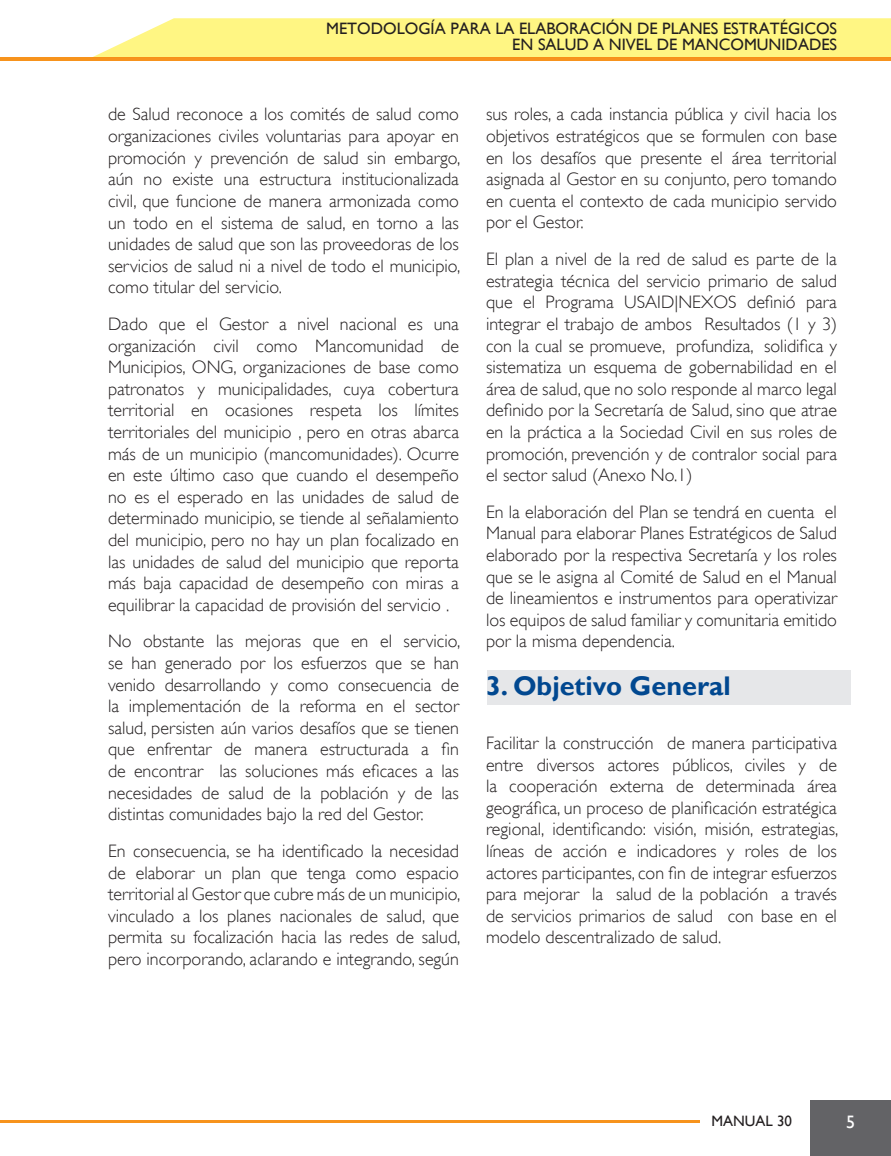
<style>
.page{position:relative;width:891px;height:1156px;background:#fff}
.page>*{position:absolute;margin:0;border:0;box-sizing:border-box;transform-origin:0 0}
.t1{font:700 27px "Gill Sans";color:#014890}
.t2{font:300 18px/21.6px "Gill Sans";color:#231f20;text-align:justify}
.t3{font:18px "Gill Sans";color:#fff}
.t4{font:16.5px/16.5px "Gill Sans";color:#231f20;text-align:right}
.t5{font:15px "Gill Sans";color:#231f20}
</style>
<div class="page">
<div style="left:811px;top:1101px;width:80px;height:55px;background:#636366"></div>
<hr style="left:0;top:57px;width:891px;height:4px;background:#f7931d">
<svg style="left:93px;top:18px;width:798px;height:39px;background:#fff68a"></svg>
<hr style="left:0;top:1120px;width:700px;height:2px;background:#f7931d">
<div style="left:487px;top:670px;width:364px;height:34px;background:#e6e7e9"></div>
<p class="t4" style="left:326px;top:20px;width:513px">METODOLOGÍA PARA LA ELABORACIÓN DE PLANES ESTRATÉGICOS<br>EN SALUD A NIVEL DE MANCOMUNIDADES</p>
<p class="t2" style="left:108px;top:103px;width:354px">de Salud reconoce a los comités de salud como organizaciones civiles voluntarias para apoyar en promoción y prevención de salud sin embargo, aún no existe una estructura institucionalizada civil, que funcione de manera armonizada como un todo en el sistema de salud, en torno a las unidades de salud que son las proveedoras de los servicios de salud ni a nivel de todo el municipio, como titular del servicio.</p>
<p class="t2" style="left:108px;top:312px;width:353px">Dado que el Gestor a nivel nacional es una organización civil como Mancomunidad de Municipios, ONG, organizaciones de base como patronatos y municipalidades, cuya cobertura territorial en ocasiones respeta los límites territoriales del municipio , pero en otras abarca más de un municipio (mancomunidades). Ocurre en este último caso que cuando el desempeño no es el esperado en las unidades de salud de determinado municipio, se tiende al señalamiento del municipio, pero no hay un plan focalizado en las unidades de salud del municipio que reporta más baja capacidad de desempeño con miras a equilibrar la capacidad de provisión del servicio .</p>
<p class="t2" style="left:108px;top:630px;width:354px">No obstante las mejoras que en el servicio, se han generado por los esfuerzos que se han venido desarrollando y como consecuencia de la implementación de la reforma en el sector salud, persisten aún varios desafíos que se tienen que enfrentar de manera estructurada a fin de encontrar las soluciones más eficaces a las necesidades de salud de la población y de las distintas comunidades bajo la red del Gestor.</p>
<p class="t2" style="left:108px;top:839px;width:354px">En consecuencia, se ha identificado la necesidad de elaborar un plan que tenga como espacio territorial al Gestor que cubre más de un municipio, vinculado a los planes nacionales de salud, que permita su focalización hacia las redes de salud, pero incorporando, aclarando e integrando, según</p>
<p class="t2" style="left:486px;top:103px;width:353px">sus roles, a cada instancia pública y civil hacia los objetivos estratégicos que se formulen con base en los desafíos que presente el área territorial asignada al Gestor en su conjunto, pero tomando en cuenta el contexto de cada municipio servido por el Gestor.</p>
<p class="t2" style="left:486px;top:247px;width:353px">El plan a nivel de la red de salud es parte de la estrategia técnica del servicio primario de salud que el Programa USAID|NEXOS definió para integrar el trabajo de ambos Resultados (1 y 3) con la cual se promueve, profundiza, solidifica y sistematiza un esquema de gobernabilidad en el área de salud, que no solo responde al marco legal definido por la Secretaría de Salud, sino que atrae en la práctica a la Sociedad Civil en sus roles de promoción, prevención y de contralor social para el sector salud (Anexo No.1)</p>
<p class="t2" style="left:486px;top:500px;width:353px">En la elaboración del Plan se tendrá en cuenta el Manual para elaborar Planes Estratégicos de Salud elaborado por la respectiva Secretaría y los roles que se le asigna al Comité de Salud en el Manual de lineamientos e instrumentos para operativizar los equipos de salud familiar y comunitaria emitido por la misma dependencia.</p>
<h1 class="t1" style="left:486px;top:669px;width:246px">3. Objetivo General</h1>
<p class="t2" style="left:486px;top:731px;width:354px">Facilitar la construcción de manera participativa entre diversos actores públicos, civiles y de la cooperación externa de determinada área geográfica, un proceso de planificación estratégica regional, identificando: visión, misión, estrategias, líneas de acción e indicadores y roles de los actores participantes, con fin de integrar esfuerzos para mejorar la salud de la población a través de servicios primarios de salud con base en el modelo descentralizado de salud.</p>
<p class="t5" style="left:712px;top:1111px;width:82px">MANUAL 30</p>
<p class="t3" style="left:846px;top:1111px;width:10px">5</p>
</div>
